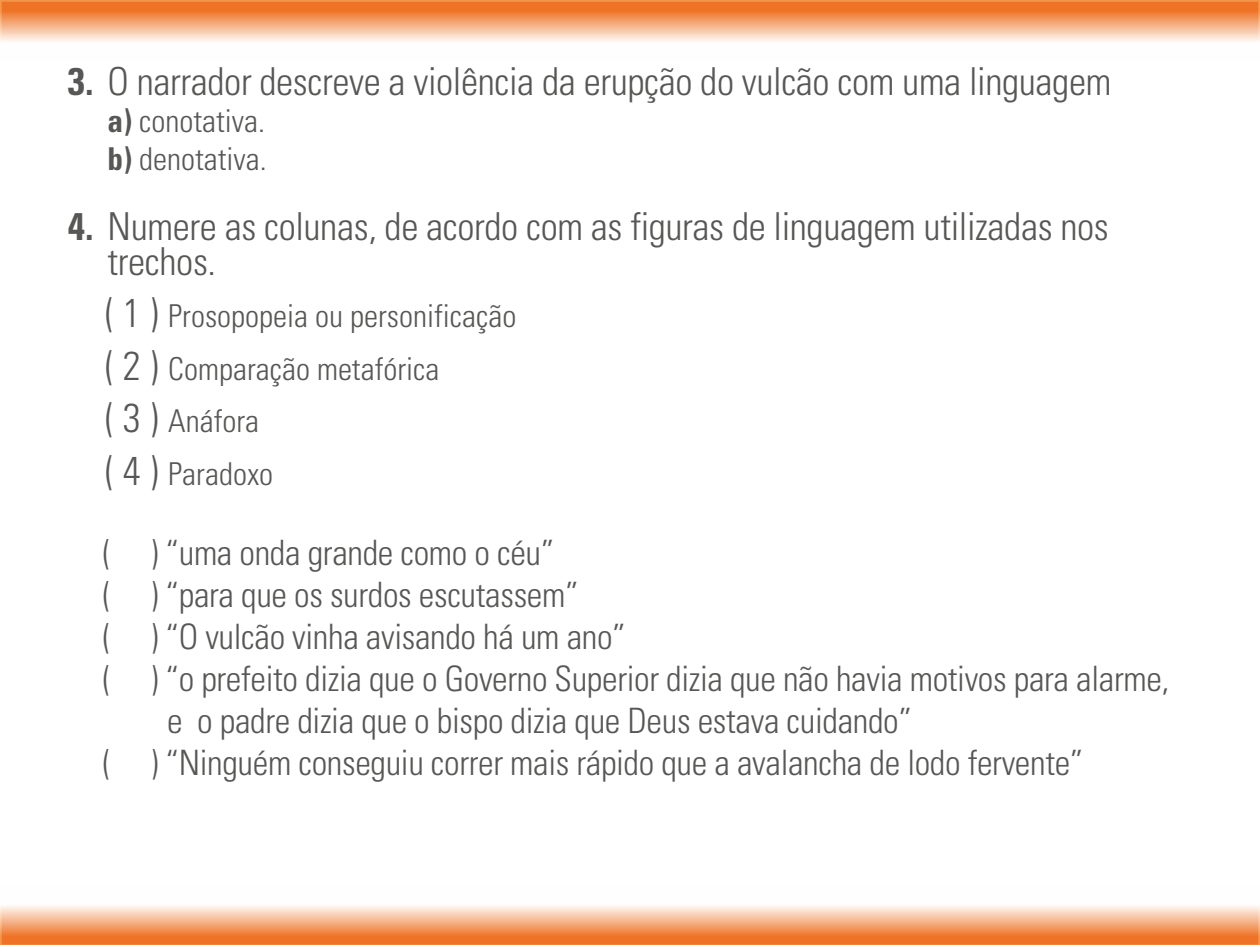
<style>
.page{position:relative;width:1260px;height:945px;background:#fff}
.page>*{position:absolute;margin:0;border:0;box-sizing:border-box;transform-origin:0 0}
.t1{font:300 condensed 38.5px/35px "Univers LT Std";letter-spacing:-.01em;color:#575756}
.t2{font:300 condensed 35px "Univers LT Std";letter-spacing:-.01em;color:#575756}
.t3{font:300 condensed 31.5px/52.5px "Univers LT Std";color:#575756}
.s1{font-weight:700}
.s2{font-size:40.25px}
</style>
<div class="page">
<svg style="left:0;top:0;width:1260px;height:42px;background:#f4a675"></svg>
<svg style="left:0;top:906px;width:1260px;height:39px;background:#f4a676"></svg>
<p class="t1" style="left:68px;top:64px;width:1045px"><span class="s1">3.</span> O narrador descreve a violência da erupção do vulcão com uma linguagem</p>
<p class="t3" style="left:108px;top:103px;width:161px;line-height:37.8px"><span class="s1">a)</span> conotativa. <span class="s1">b)</span> denotativa.</p>
<p class="t1" style="left:108px;top:209px;width:1003px;text-indent:-40px"><span class="s1">4.</span> Numere as colunas, de acordo com as figuras de linguagem utilizadas nos trechos.</p>
<p class="t3" style="left:105px;top:290px;width:413px"><span class="s2">( 1 )</span> Prosopopeia ou personificação <span class="s2">( 2 )</span> Comparação metafórica<br><span class="s2">( 3 )</span> Anáfora<br><span class="s2">( 4 )</span> Paradoxo</p>
<p class="t2" style="left:103px;top:531px;width:453px">( ) “uma onda grande como o céu”</p>
<p class="t2" style="left:103px;top:573px;width:478px">( ) “para que os surdos escutassem”</p>
<p class="t2" style="left:103px;top:615px;width:525px">( ) “O vulcão vinha avisando há um ano”</p>
<p class="t2" style="left:103px;top:657px;width:1068px">( ) “o prefeito dizia que o Governo Superior dizia que não havia motivos para alarme,</p>
<p class="t2" style="left:167px;top:699px;width:746px">e o padre dizia que o bispo dizia que Deus estava cuidando”</p>
<p class="t2" style="left:103px;top:741px;width:982px">( ) “Ninguém conseguiu correr mais rápido que a avalancha de lodo fervente”</p>
</div>
